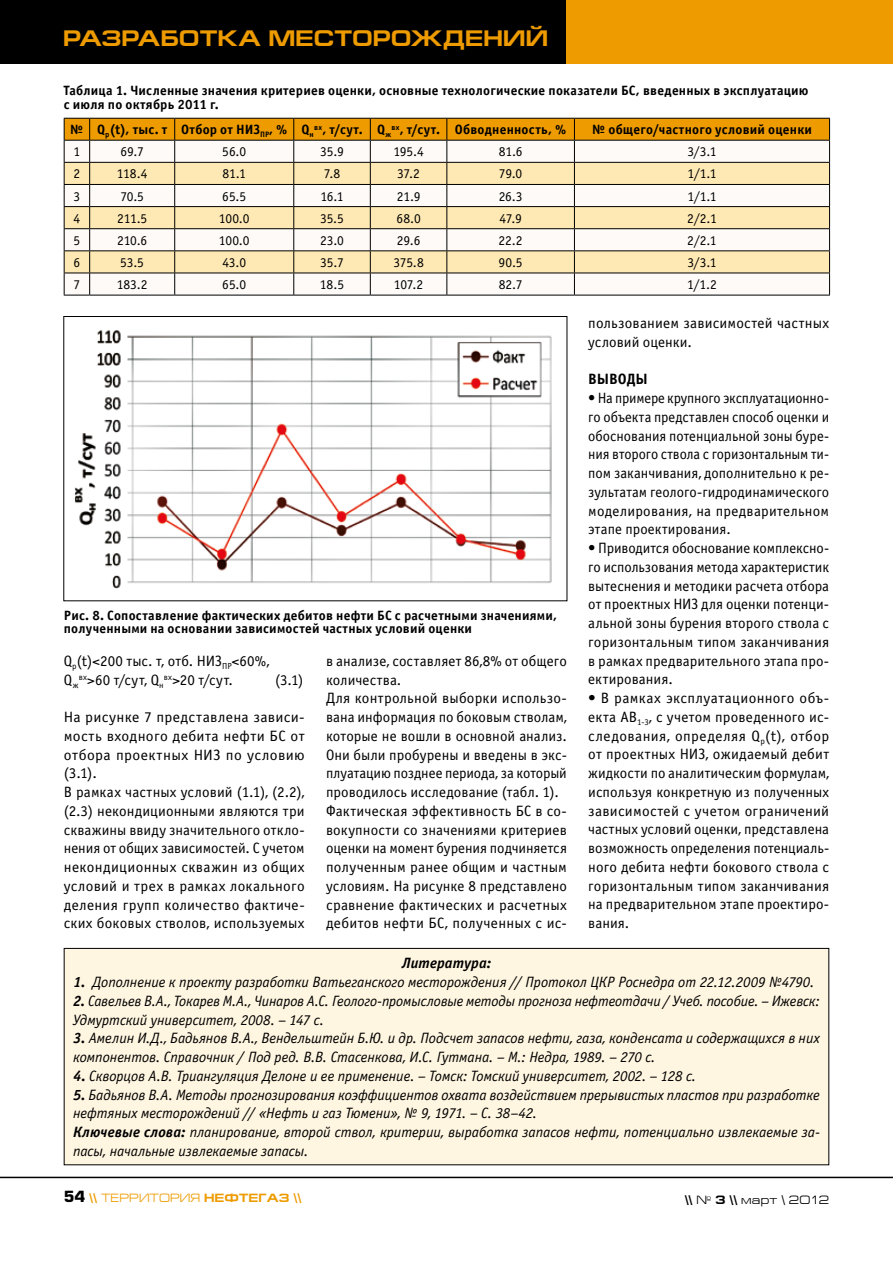
<style>
.page{position:relative;width:893px;height:1263px;background:#fff}
.page>*{position:absolute;margin:0;border:0;box-sizing:border-box;transform-origin:0 0}
.t1{font:700 22.5px "Europe Ext";letter-spacing:-.005em;color:#ee9b00}
.t2{font:15px/18.8px "Officina Sans C";letter-spacing:.01em;color:#000}
.t3{font:italic 15px/18.8px "Officina Sans C";letter-spacing:-.005em;color:#000}
.t4{font:15px/18.8px "Officina Sans C";letter-spacing:.01em;color:#000;scale:1.04 1}
.t5{font:15px/18.8px "Officina Sans C";letter-spacing:.01em;color:#000;text-align:justify;scale:.96 1}
.t6{font:italic 700 15px "Officina Sans C";letter-spacing:.005em;color:#000}
.t7{font:700 15px "Officina Sans C";letter-spacing:-.005em;color:#000}
.t8{font:700 13.5px/13.5px "Officina Sans C";letter-spacing:.015em;color:#000}
.t9{font:13.5px "Officina Sans C";letter-spacing:-.005em;color:#000}
.t10{font:700 12px "Europe Ext";color:#ee9b00}
.t11{font:12px "Europe Ext";letter-spacing:.015em;color:#000}
.s1{font-weight:700}
.s2{font-family:"Europe";font-size:15px;color:#000}
.s3{font-weight:400}
</style>
<div class="page">
<div style="left:0;top:0;width:893px;height:64px;background:#ee9b00"></div>
<div style="left:0;top:0;width:566px;height:64px;background:#000"></div>
<hr style="left:0;top:1177px;width:893px;height:1px;background:#000">
<svg style="left:64px;top:118px;width:766px;height:178px"></svg>
<hr style="left:574px;top:273px;width:256px;height:1px;background:#000">
<div style="left:64px;top:948px;width:765px;height:217px;background:#fff6e1"></div>
<div style="left:64px;top:948px;width:765px;height:217px;border:1px solid #000"></div>
<img style="left:74px;top:330px;width:478px;height:259px">
<div style="left:63px;top:316px;width:504px;height:285px;border:1px solid #000"></div>
<h1 class="t1" style="left:63px;top:26px;width:487px">разработка месторожден ий</h1>
<p class="t8" style="left:64px;top:84px;width:746px">Таблица 1. Численные значения критериев оценки, основные технологические показатели БС, введенных в эксплуатацию с июля по октябрь 2011 г.</p>
<p class="t8" style="left:70px;top:123px;width:498px">№ Q<sub>р</sub>(t), тыс. т Отбор от НИЗ<sub>ПР</sub>, % Q<sub>н</sub><sup>вх</sup>, т/сут. Q<sub>ж</sub><sup>вх</sup>, т/сут. Обводненность, %</p>
<p class="t8" style="left:592px;top:123px;width:221px">№ общего/частного условий оценки</p>
<p class="t9" style="left:74px;top:144px;width:8px">1</p>
<p class="t9" style="left:120px;top:144px;width:25px">69.7</p>
<p class="t9" style="left:222px;top:144px;width:25px">56.0</p>
<p class="t9" style="left:320px;top:144px;width:25px">35.9</p>
<p class="t9" style="left:393px;top:144px;width:32px">195.4</p>
<p class="t9" style="left:499px;top:144px;width:25px">81.6</p>
<p class="t9" style="left:687px;top:144px;width:31px">3/3.1</p>
<p class="t9" style="left:74px;top:167px;width:8px">2</p>
<p class="t9" style="left:117px;top:167px;width:32px">118.4</p>
<p class="t9" style="left:222px;top:167px;width:25px">81.1</p>
<p class="t9" style="left:324px;top:167px;width:18px">7.8</p>
<p class="t9" style="left:397px;top:167px;width:24px">37.2</p>
<p class="t9" style="left:499px;top:167px;width:25px">79.0</p>
<p class="t9" style="left:687px;top:167px;width:31px">1/1.1</p>
<p class="t9" style="left:74px;top:189px;width:8px">3</p>
<p class="t9" style="left:120px;top:189px;width:25px">70.5</p>
<p class="t9" style="left:222px;top:189px;width:25px">65.5</p>
<p class="t9" style="left:320px;top:189px;width:25px">16.1</p>
<p class="t9" style="left:397px;top:189px;width:25px">21.9</p>
<p class="t9" style="left:499px;top:189px;width:25px">26.3</p>
<p class="t9" style="left:687px;top:189px;width:31px">1/1.1</p>
<p class="t9" style="left:74px;top:211px;width:8px">4</p>
<p class="t9" style="left:117px;top:211px;width:32px">211.5</p>
<p class="t9" style="left:219px;top:211px;width:32px">100.0</p>
<p class="t9" style="left:320px;top:211px;width:25px">35.5</p>
<p class="t9" style="left:396px;top:211px;width:26px">68.0</p>
<p class="t9" style="left:499px;top:211px;width:24px">47.9</p>
<p class="t9" style="left:687px;top:211px;width:31px">2/2.1</p>
<p class="t9" style="left:74px;top:233px;width:8px">5</p>
<p class="t9" style="left:117px;top:233px;width:32px">210.6</p>
<p class="t9" style="left:219px;top:233px;width:32px">100.0</p>
<p class="t9" style="left:320px;top:233px;width:25px">23.0</p>
<p class="t9" style="left:397px;top:233px;width:25px">29.6</p>
<p class="t9" style="left:499px;top:233px;width:26px">22.2</p>
<p class="t9" style="left:687px;top:233px;width:31px">2/2.1</p>
<p class="t9" style="left:74px;top:255px;width:8px">6</p>
<p class="t9" style="left:120px;top:255px;width:25px">53.5</p>
<p class="t9" style="left:222px;top:255px;width:25px">43.0</p>
<p class="t9" style="left:320px;top:255px;width:25px">35.7</p>
<p class="t9" style="left:393px;top:255px;width:32px">375.8</p>
<p class="t9" style="left:499px;top:255px;width:26px">90.5</p>
<p class="t9" style="left:687px;top:255px;width:31px">3/3.1</p>
<p class="t9" style="left:74px;top:277px;width:8px">7</p>
<p class="t9" style="left:117px;top:277px;width:32px">183.2</p>
<p class="t9" style="left:222px;top:277px;width:25px">65.0</p>
<p class="t9" style="left:320px;top:277px;width:26px">18.5</p>
<p class="t9" style="left:394px;top:277px;width:31px">107.2</p>
<p class="t9" style="left:499px;top:277px;width:25px">82.7</p>
<p class="t9" style="left:687px;top:277px;width:31px">1/1.2</p>
<p class="t8" style="left:64px;top:609px;width:495px">Рис. 8. Сопоставление фактических дебитов нефти БС с расчетными значениями, полученными на основании зависимостей частных условий оценки</p>
<p class="t2" style="left:64px;top:652px;width:207px">Q<sub>р</sub>(t)&lt;200 тыс. т, отб. НИЗ<sub>ПР</sub>&lt;60%,<br>Q<sub>ж</sub><sup>вх</sup>&gt;60 т/сут, Q<sub>н</sub><sup>вх</sup>&gt;20 т/сут.</p>
<p class="t2" style="left:275px;top:670px;width:30px">(3.1)</p>
<p class="t4" style="left:64px;top:708px;width:233px">На рисунке 7 представлена зависи&shy;мость входного дебита нефти БС от отбора проектных НИЗ по условию (3.1).<br>В рамках частных условий (1.1), (2.2), (2.3) некондиционными являются три скважины ввиду значительного откло&shy;нения от общих зависимостей. С учетом некондиционных скважин из общих условий и трех в рамках локального деления групп количество фактиче&shy;ских боковых стволов, используемых</p>
<p class="t2" style="left:326px;top:652px;width:242px">в анализе, составляет 86,8% от общего количества.<br>Для контрольной выборки использо&shy;вана информация по боковым стволам, которые не вошли в основной анализ.<br>Они были пробурены и введены в экс&shy;плуатацию позднее периода, за который проводилось исследование (табл. 1).<br>Фактическая эффективность БС в со&shy;вокупности со значениями критериев оценки на момент бурения подчиняется полученным ранее общим и частным условиям. На рисунке 8 представлено сравнение фактических и расчетных дебитов нефти БС, полученных с ис-</p>
<p class="t2" style="left:588px;top:314px;width:242px">пользованием зависимостей частных условий оценки.</p>
<p class="t7" style="left:588px;top:371px;width:61px">Выводы</p>
<p class="t5" style="left:588px;top:389px;width:252px">• На примере крупного эксплуатационно&shy;го объекта представлен способ оценки и обоснования потенциальной зоны буре&shy;ния второго ствола с горизонтальным ти&shy;пом заканчивания, дополнительно к ре&shy;зультатам геолого-гидродинамического моделирования, на предварительном этапе проектирования.</p>
<p class="t2" style="left:588px;top:539px;width:242px;text-align:justify">• Приводится обоснование комплексно&shy;го использования метода характеристик вытеснения и методики расчета отбора от проектных НИЗ для оценки потенци&shy;альной зоны бурения второго ствола с горизонтальным типом заканчивания в рамках предварительного этапа про&shy;ектирования.</p>
<p class="t2" style="left:588px;top:689px;width:242px;text-align:justify">• В рамках эксплуатационного объ&shy;екта АВ<sub>1-3</sub>, с учетом проведенного ис&shy;следования, определяя Q<sub>р</sub>(t), отбор от проектных НИЗ, ожидаемый дебит жидкости по аналитическим формулам, используя конкретную из полученных зависимостей с учетом ограничений частных условий оценки, представлена возможность определения потенциаль&shy;ного дебита нефти бокового ствола с горизонтальным типом заканчивания на предварительном этапе проектиро&shy;вания.</p>
<p class="t6" style="left:402px;top:955px;width:91px">Литература:</p>
<p class="t3" style="left:73px;top:973px;width:743px"><span class="s1">1.</span> Дополнение к проекту разработки Ватьеганского месторождения // Протокол ЦКР Роснедра от 22.12.2009 №4790.</p>
<p class="t3" style="left:73px;top:992px;width:748px"><span class="s1">2.</span> Савельев В.А., Токарев М.А., Чинаров А.С. Геолого-промысловые методы прогноза нефтеотдачи / Учеб. пособие. – Ижевск:<br>Удмуртский университет, 2008. – 147 с.</p>
<p class="t3" style="left:73px;top:1029px;width:748px"><span class="s1">3.</span> Амелин И.Д., Бадьянов В.А., Вендельштейн Б.Ю. и др. Подсчет запасов нефти, газа, конденсата и содержащихся в них компонентов. Справочник / Под ред. В.В. Стасенкова, И.С. Гутмана. – М.: Недра, 1989. – 270 с.</p>
<p class="t3" style="left:73px;top:1067px;width:625px"><span class="s1">4.</span> Скворцов А.В. Триангуляция Делоне и ее применение. – Томск: Томский университет, 2002. – 128 с.</p>
<p class="t3" style="left:73px;top:1085px;width:748px"><span class="s1">5.</span> Бадьянов В.А. Методы прогнозирования коэффициентов охвата воздействием прерывистых пластов при разработке нефтяных месторождений // «Нефть и газ Тюмени», № 9, 1971. – С. 38–42.<br><span class="s1">Ключевые слова:</span> планирование, второй ствол, критерии, выработка запасов нефти, потенциально извлекаемые за&shy;пасы, начальные извлекаемые запасы.</p>
<p class="t10" style="left:64px;top:1191px;width:239px"><span class="s2">54</span> \\ <span class="s3">ТЕРРИТОРИЯ</span> НЕФТЕГАЗ \\</p>
<p class="t11" style="left:685px;top:1193px;width:146px"><span class="s1">\\</span> № <span class="s1">3 \\</span> март \ 2012</p>
</div>
